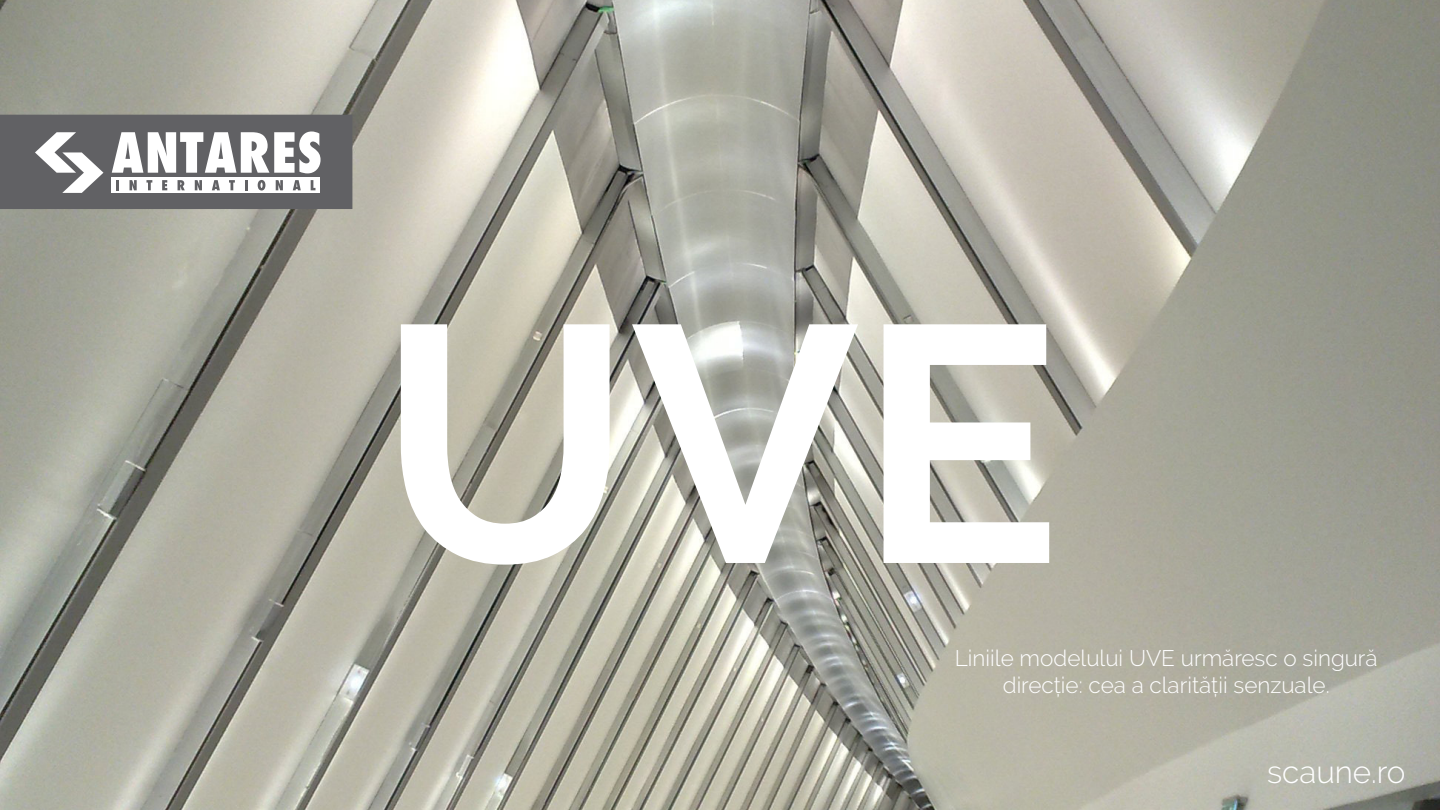
<style>
.page{position:relative;width:1440px;height:810px;background:#fff}
.page>*{position:absolute;margin:0;border:0;box-sizing:border-box;transform-origin:0 0}
.t1{font:700 336.15px "Raleway";color:#fff}
.t2{font:300 31.5px "Raleway";color:#fff}
.t3{font:300 22.5px/27px "Raleway";color:#fff;text-align:center}
</style>
<div class="page">
<img style="left:0;top:0;width:1440px;height:810px">
<div style="left:0;top:115px;width:352px;height:94px;background:#616164"></div>
<svg style="left:112px;top:131px;width:209px;height:42px"></svg>
<div style="left:112px;top:177px;width:208px;height:16px;background:#fff"></div>
<svg style="left:35px;top:132px;width:68px;height:61px"></svg>
<svg style="left:116px;top:180px;width:3px;height:10px"></svg>
<svg style="left:129px;top:180px;width:8px;height:10px"></svg>
<svg style="left:146px;top:180px;width:6px;height:10px"></svg>
<svg style="left:162px;top:180px;width:5px;height:10px"></svg>
<svg style="left:178px;top:180px;width:7px;height:10px"></svg>
<svg style="left:195px;top:180px;width:7px;height:10px"></svg>
<svg style="left:212px;top:180px;width:8px;height:10px"></svg>
<svg style="left:229px;top:180px;width:6px;height:10px"></svg>
<svg style="left:245px;top:180px;width:2px;height:10px"></svg>
<svg style="left:258px;top:180px;width:7px;height:11px"></svg>
<svg style="left:276px;top:180px;width:7px;height:10px"></svg>
<svg style="left:293px;top:180px;width:8px;height:10px"></svg>
<svg style="left:311px;top:180px;width:4px;height:10px"></svg>
<p class="t1" style="left:379px;top:253px;width:683px">UVE</p>
<p class="t3" style="left:955px;top:645px;width:424px">Liniile modelului UVE urmăresc o singură direcție: cea a clarității senzuale.</p>
<p class="t2" style="left:1267px;top:754px;width:140px">scaune.ro</p>
</div>
